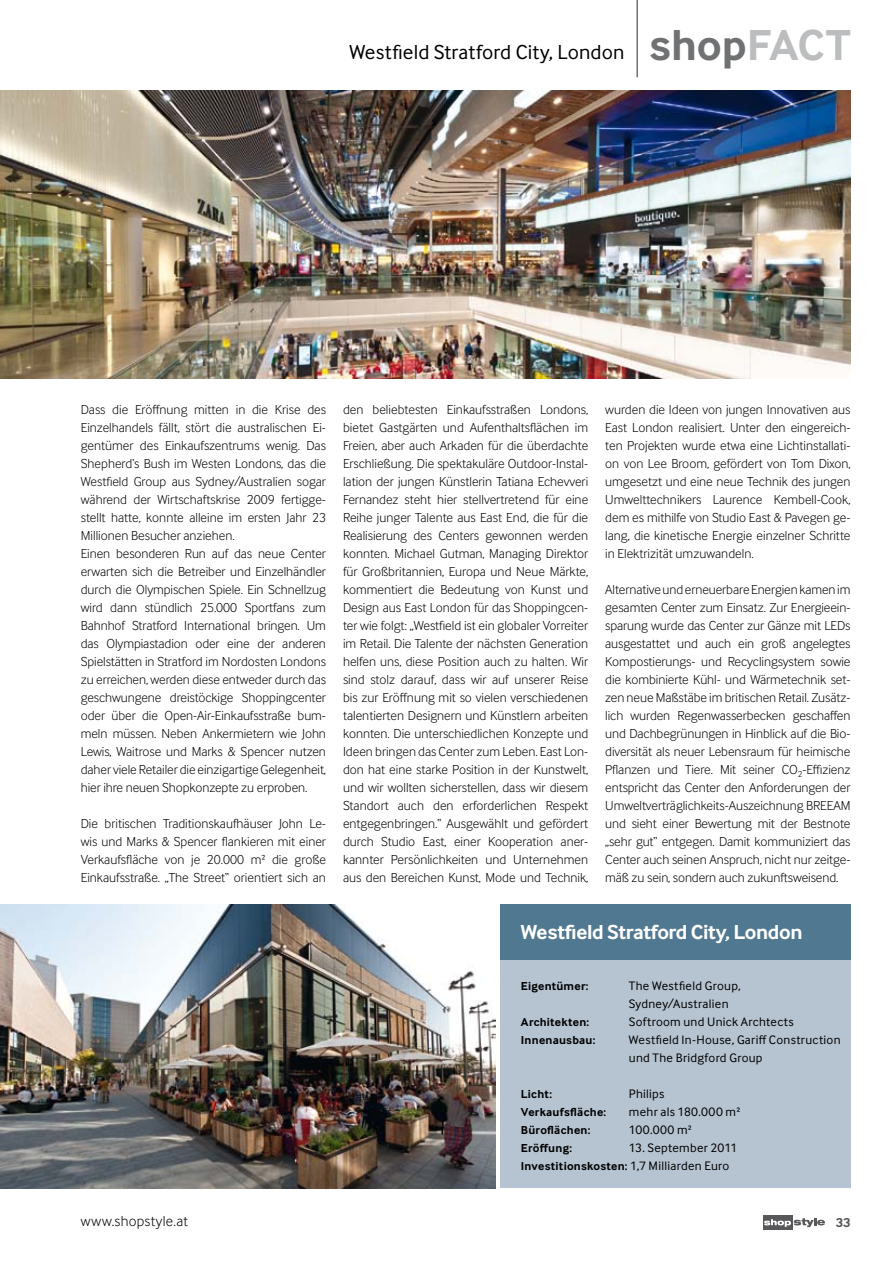
<style>
.page{position:relative;width:893px;height:1263px;background:#fff}
.page>*{position:absolute;margin:0;border:0;box-sizing:border-box;transform-origin:0 0}
.t1{font:21px "Inter Face Typo";letter-spacing:.005em;color:#000}
.t2{font:700 21px "Inter Face Typo";letter-spacing:-.02em;color:#fff}
.t3{font:300 15px "Inter Face Typo";letter-spacing:.02em;color:#000}
.t4{font:300 13.5px/18px "Inter Face Typo";letter-spacing:-.005em;color:#000;text-align:justify}
.t5{font:700 13.5px "Inter Face Typo";color:#58585a}
.t6{font:12.75px/18px "Inter Face Typo";letter-spacing:.02em;color:#000}
.t7{font:700 12px "Inter Face Typo";letter-spacing:.02em;color:#000}
.s1{font-weight:700;font-size:45px;color:#707172}
.s2{font-weight:700;font-size:45px;color:#bbbdbe}
.s3{font-weight:400;font-size:12.75px}
</style>
<div class="page">
<div style="left:763px;top:1215px;width:29px;height:14px;background:#58585a"></div>
<svg style="left:764px;top:1218px;width:61px;height:9px"></svg>
<hr style="left:636px;top:0;width:2px;height:77px;background:#707172">
<div style="left:500px;top:959px;width:350px;height:229px;background:#b6c3d0"></div>
<div style="left:500px;top:904px;width:350px;height:55px;background:#507891"></div>
<img style="left:1px;top:904px;width:494px;height:284px">
<img style="left:0;top:90px;width:850px;height:288px">
<img style="left:0;top:653px;width:1px;height:535px">
<h1 class="t1" style="left:349px;top:40px;width:503px">Westfield Stratford City, London <span class="s1">shop</span><span class="s2">FACT</span></h1>
<p class="t4" style="left:81px;top:400px;width:247px;text-align:left">Dass die Eröffnung mitten in die Krise des Einzelhandels fällt, stört die australischen Ei&shy;gentümer des Einkaufszentrums wenig. Das Shepherd‘s Bush im Westen Londons, das die Westfield Group aus Sydney/Australien sogar während der Wirtschaftskrise 2009 fertigge&shy;stellt hatte, konnte alleine im ersten Jahr 23<br>Millionen Besucher anziehen.<br>Einen besonderen Run auf das neue Center erwarten sich die Betreiber und Einzelhändler durch die Olympischen Spiele. Ein Schnellzug wird dann stündlich 25.000 Sportfans zum Bahnhof Stratford International bringen. Um das Olympiastadion oder eine der anderen Spielstätten in Stratford im Nordosten Londons zu erreichen, werden diese entweder durch das geschwungene dreistöckige Shoppingcenter oder über die Open-Air-Einkaufsstraße bum&shy;meln müssen. Neben Ankermietern wie John Lewis, Waitrose und Marks &amp; Spencer nutzen daher viele Retailer die einzigartige Gelegenheit, hier ihre neuen Shopkonzepte zu erproben.</p>
<p class="t4" style="left:81px;top:814px;width:247px">Die britischen Traditionskaufhäuser John Le&shy;wis und Marks &amp; Spencer flankieren mit einer Verkaufsfläche von je 20.000 m2 die große Einkaufsstraße. „The Street“ orientiert sich an</p>
<p class="t4" style="left:343px;top:400px;width:247px">den beliebtesten Einkaufsstraßen Londons, bietet Gastgärten und Aufenthaltsflächen im Freien, aber auch Arkaden für die überdachte Erschließung. Die spektakuläre Outdoor-Instal&shy;lation der jungen Künstlerin Tatiana Echevveri Fernandez steht hier stellvertretend für eine Reihe junger Talente aus East End, die für die Realisierung des Centers gewonnen werden konnten. Michael Gutman, Managing Direktor für Großbritannien, Europa und Neue Märkte, kommentiert die Bedeutung von Kunst und Design aus East London für das Shoppingcen&shy;ter wie folgt: „Westfield ist ein globaler Vorreiter im Retail. Die Talente der nächsten Generation helfen uns, diese Position auch zu halten. Wir sind stolz darauf, dass wir auf unserer Reise bis zur Eröffnung mit so vielen verschiedenen talentierten Designern und Künstlern arbeiten konnten. Die unterschiedlichen Konzepte und Ideen bringen das Center zum Leben. East Lon&shy;don hat eine starke Position in der Kunstwelt, und wir wollten sicherstellen, dass wir diesem Standort auch den erforderlichen Respekt entgegenbringen.“ Ausgewählt und gefördert durch Studio East, einer Kooperation aner&shy;kannter Persönlichkeiten und Unternehmen aus den Bereichen Kunst, Mode und Technik,</p>
<p class="t4" style="left:605px;top:400px;width:247px">wurden die Ideen von jungen Innovativen aus East London realisiert. Unter den eingereich&shy;ten Projekten wurde etwa eine Lichtinstallati&shy;on von Lee Broom, gefördert von Tom Dixon, umgesetzt und eine neue Technik des jungen Umwelttechnikers Laurence Kembell-Cook, dem es mithilfe von Studio East &amp; Pavegen ge&shy;lang, die kinetische Energie einzelner Schritte in Elektrizität umzuwandeln.</p>
<p class="t4" style="left:605px;top:580px;width:247px">Alternative und erneuerbare Energien kamen im gesamten Center zum Einsatz. Zur Energieein&shy;sparung wurde das Center zur Gänze mit LEDs ausgestattet und auch ein groß angelegtes Kompostierungs- und Recyclingsystem sowie die kombinierte Kühl- und Wärmetechnik set&shy;zen neue Maßstäbe im britischen Retail. Zusätz&shy;lich wurden Regenwasserbecken geschaffen und Dachbegrünungen in Hinblick auf die Bio&shy;diversität als neuer Lebensraum für heimische Pflanzen und Tiere. Mit seiner CO<sub>2</sub>-Effizienz entspricht das Center den Anforderungen der Umweltverträglichkeits-Auszeichnung BREEAM und sieht einer Bewertung mit der Bestnote „sehr gut“ entgegen. Damit kommuniziert das Center auch seinen Anspruch, nicht nur zeitge&shy;mäß zu sein, sondern auch zukunftsweisend.</p>
<h1 class="t2" style="left:521px;top:920px;width:283px">Westfield Stratford City, London</h1>
<p class="t7" style="left:521px;top:979px;width:69px">Eigentümer:</p>
<p class="t6" style="left:629px;top:977px;width:113px">The Westfield Group,<br>Sydney/Australien</p>
<p class="t7" style="left:521px;top:1015px;width:70px">Architekten:</p>
<p class="t6" style="left:629px;top:1013px;width:166px">Softroom und Unick Archtects</p>
<p class="t7" style="left:521px;top:1033px;width:76px">Innenausbau:</p>
<p class="t6" style="left:629px;top:1031px;width:213px">Westfield In-House, Gariff Construction und The Bridgford Group</p>
<p class="t7" style="left:521px;top:1087px;width:33px">Licht:</p>
<p class="t6" style="left:629px;top:1085px;width:37px">Philips</p>
<p class="t7" style="left:521px;top:1105px;width:87px">Verkaufsfläche:</p>
<p class="t6" style="left:629px;top:1103px;width:113px">mehr als 180.000 m²</p>
<p class="t7" style="left:521px;top:1123px;width:71px">Büroflächen:</p>
<p class="t6" style="left:629px;top:1121px;width:64px">100.000 m²</p>
<p class="t7" style="left:521px;top:1141px;width:53px">Eröffung:</p>
<p class="t6" style="left:629px;top:1139px;width:110px">13. September 2011</p>
<p class="t7" style="left:521px;top:1159px;width:210px">Investitionskosten: <span class="s3">1,7 Milliarden Euro</span></p>
<p class="t3" style="left:81px;top:1212px;width:109px">www.shopstyle.at</p>
<p class="t5" style="left:836px;top:1215px;width:16px">33</p>
</div>
